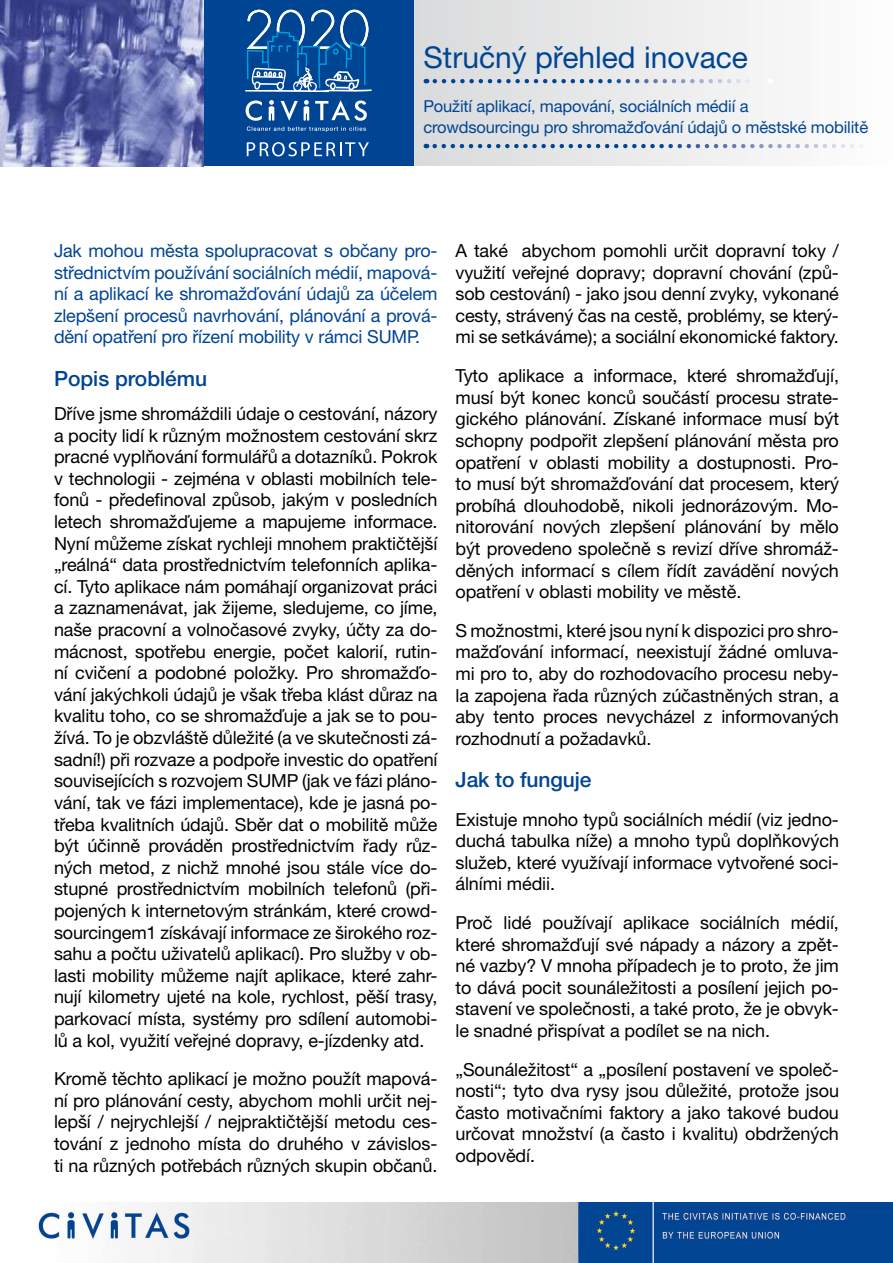
<style>
.page{position:relative;width:893px;height:1263px;background:#fff}
.page>*{position:absolute;margin:0;border:0;box-sizing:border-box;transform-origin:0 0}
.t1{font:30px "Helvetica Neue LT Pro";color:#004494}
.t2{font:500 21px "Helvetica Neue LT Pro";color:#004494}
.t3{font:18px/21.6px "Helvetica Neue LT Pro";letter-spacing:-.005em;color:#000;text-align:justify}
.t4{font:18px/21.6px "Helvetica Neue LT Pro";letter-spacing:-.01em;color:#004494;text-align:justify}
.t5{font:16.5px/21px "Helvetica Neue LT Pro";letter-spacing:-.01em;color:#004494}
</style>
<div class="page">
<img style="left:37px;top:1203px;width:856px;height:60px">
<div style="left:413px;top:0;width:480px;height:165px;background:linear-gradient(to right,#d9dadb,#fefefe)"></div>
<div style="left:200px;top:0;width:214px;height:165px;background:#004494"></div>
<img style="left:0;top:0;width:203px;height:166px">
<svg style="left:246px;top:100px;width:121px;height:32px"></svg>
<svg style="left:245px;top:10px;width:127px;height:82px"></svg>
<svg style="left:247px;top:142px;width:122px;height:14px"></svg>
<svg style="left:435px;top:79px;width:335px;height:4px"></svg>
<svg style="left:435px;top:144px;width:447px;height:4px"></svg>
<h1 class="t1" style="left:423px;top:39px;width:326px">Stručný přehled inovace</h1>
<p class="t5" style="left:423px;top:95px;width:446px">Použití aplikací, mapování, sociálních médií a crowdsourcingu pro shromažďování údajů o městské mobilitě</p>
<p class="t4" style="left:54px;top:240px;width:385px">Jak mohou města spolupracovat s občany pro&shy;střednictvím používání sociálních médií, mapová&shy;ní a aplikací ke shromažďování údajů za účelem zlepšení procesů navrhování, plánování a prová&shy;dění opatření pro řízení mobility v rámci SUMP.</p>
<p class="t2" style="left:54px;top:366px;width:155px">Popis problému</p>
<p class="t3" style="left:54px;top:403px;width:386px">Dříve jsme shromáždili údaje o cestování, názory a pocity lidí k různým možnostem cestování skrz pracné vyplňování formulářů a dotazníků. Pokrok v technologii - zejména v oblasti mobilních tele&shy;fonů - předefinoval způsob, jakým v posledních letech shromažďujeme a mapujeme informace.<br>Nyní můžeme získat rychleji mnohem praktičtější „reálná“ data prostřednictvím telefonních aplika&shy;cí. Tyto aplikace nám pomáhají organizovat práci a zaznamenávat, jak žijeme, sledujeme, co jíme, naše pracovní a volnočasové zvyky, účty za do&shy;mácnost, spotřebu energie, počet kalorií, rutin&shy;ní cvičení a podobné položky. Pro shromažďo&shy;vání jakýchkoli údajů je však třeba klást důraz na kvalitu toho, co se shromažďuje a jak se to pou&shy;žívá. To je obzvláště důležité (a ve skutečnosti zá&shy;sadní!) při rozvaze a podpoře investic do opatření souvisejících s rozvojem SUMP (jak ve fázi pláno&shy;vání, tak ve fázi implementace), kde je jasná po&shy;třeba kvalitních údajů. Sběr dat o mobilitě může být účinně prováděn prostřednictvím řady růz&shy;ných metod, z nichž mnohé jsou stále více do&shy;stupné prostřednictvím mobilních telefonů (při&shy;pojených k internetovým stránkám, které crowd&shy;sourcingem1 získávají informace ze širokého roz&shy;sahu a počtu uživatelů aplikací). Pro služby v ob&shy;lasti mobility můžeme najít aplikace, které zahr&shy;nují kilometry ujeté na kole, rychlost, pěší trasy, parkovací místa, systémy pro sdílení automobi&shy;lů a kol, využití veřejné dopravy, e-jízdenky atd.</p>
<p class="t3" style="left:54px;top:1068px;width:385px">Kromě těchto aplikací je možno použít mapová&shy;ní pro plánování cesty, abychom mohli určit nej&shy;lepší / nejrychlejší / nejpraktičtější metodu ces&shy;tování z jednoho místa do druhého v závislos&shy;ti na různých potřebách různých skupin občanů.</p>
<p class="t3" style="left:455px;top:240px;width:385px">A také abychom pomohli určit dopravní toky / využití veřejné dopravy; dopravní chování (způ&shy;sob cestování) - jako jsou denní zvyky, vykonané cesty, strávený čas na cestě, problémy, se který&shy;mi se setkáváme); a sociální ekonomické faktory.</p>
<p class="t3" style="left:455px;top:365px;width:385px">Tyto aplikace a informace, které shromažďují, musí být konec konců součástí procesu strate&shy;gického plánování. Získané informace musí být schopny podpořit zlepšení plánování města pro opatření v oblasti mobility a dostupnosti. Pro&shy;to musí být shromažďování dat procesem, který probíhá dlouhodobě, nikoli jednorázovým. Mo&shy;nitorování nových zlepšení plánování by mělo být provedeno společně s revizí dříve shromáž&shy;děných informací s cílem řídít zavádění nových opatření v oblasti mobility ve městě.</p>
<p class="t3" style="left:455px;top:619px;width:385px">S možnostmi, které jsou nyní k dispozici pro shro&shy;mažďování informací, neexistují žádné omluva&shy;mi pro to, aby do rozhodovacího procesu neby&shy;la zapojena řada různých zúčastněných stran, a aby tento proces nevycházel z informovaných rozhodnutí a požadavků.</p>
<p class="t2" style="left:455px;top:767px;width:137px">Jak to funguje</p>
<p class="t3" style="left:455px;top:808px;width:385px">Existuje mnoho typů sociálních médií (viz jedno&shy;duchá tabulka níže) a mnoho typů doplňkových služeb, které využívají informace vytvořené soci&shy;álními médii.</p>
<p class="t3" style="left:455px;top:911px;width:385px">Proč lidé používají aplikace sociálních médií, které shromažďují své nápady a názory a zpět&shy;né vazby? V mnoha případech je to proto, že jim to dává pocit sounáležitosti a posílení jejich po&shy;stavení ve společnosti, a také proto, že je obvyk&shy;le snadné přispívat a podílet se na nich.</p>
<p class="t3" style="left:455px;top:1058px;width:385px">„Sounáležitost“ a „posílení postavení ve společ&shy;nosti“; tyto dva rysy jsou důležité, protože jsou často motivačními faktory a jako takové budou určovat množství (a často i kvalitu) obdržených odpovědí.</p>
</div>
